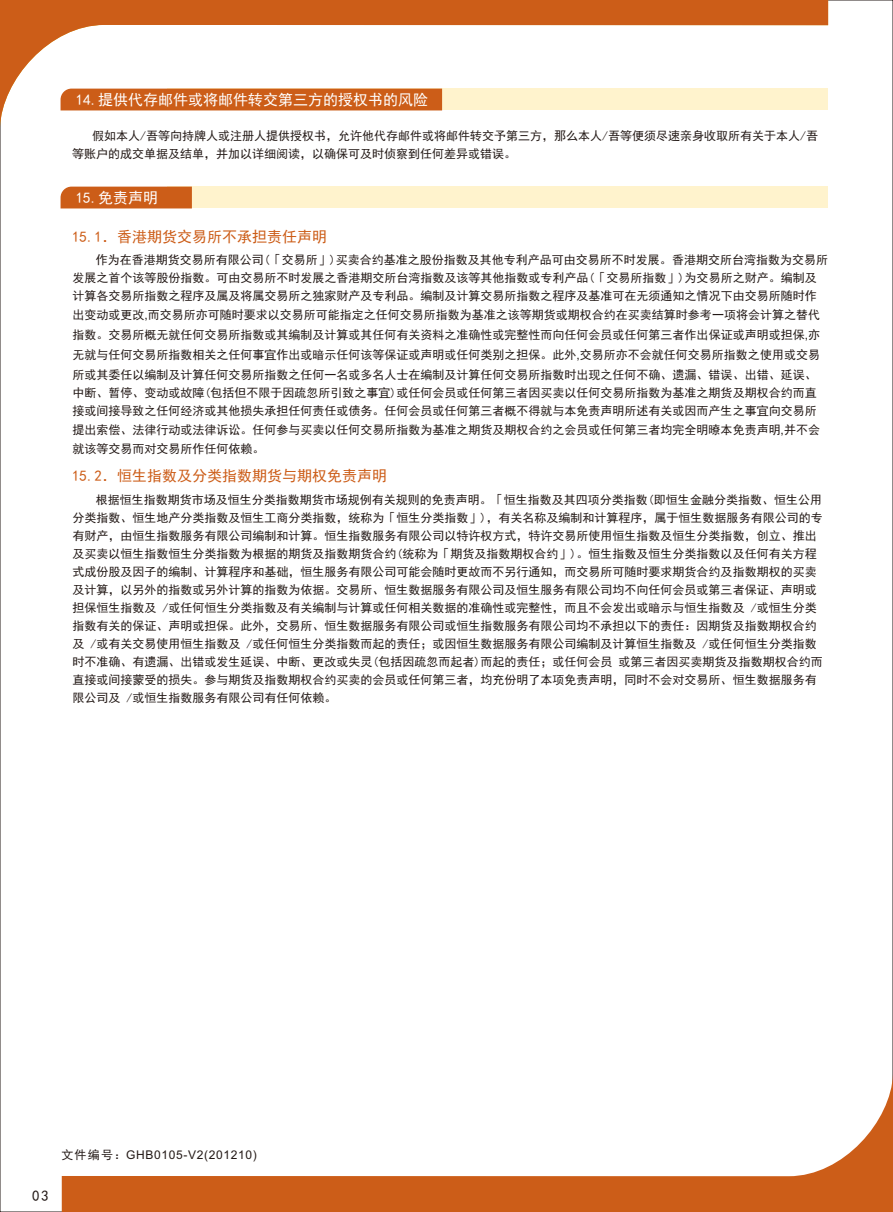
<style>
.page{position:relative;width:893px;height:1212px;background:#fff}
.page>*{position:absolute;margin:0;border:0;box-sizing:border-box;transform-origin:0 0}
.t1{font:15px "Sim Hei";color:#cc5d18}
.t2{font:15px "Sim Hei";color:#fff}
.t3{font:15px "Sim Hei";color:#231916}
.t4{font:12px/18px "Sim Hei";color:#231916}
.t5{font:12px "Arial";letter-spacing:.055em;color:#231916}
.s1{font-family:"Arial"}
.s2{font-family:"Sim Hei"}
</style>
<div class="page">
<svg style="left:0;top:0;width:828px;height:127px"></svg>
<svg style="left:62px;top:1074px;width:831px;height:138px"></svg>
<div style="left:167px;top:89px;width:661px;height:21px;background:#fff3cd"></div>
<div style="left:61px;top:89px;width:381px;height:21px;background:#cc5d18"></div>
<div style="left:167px;top:187px;width:661px;height:21px;background:#fff3cd"></div>
<div style="left:61px;top:187px;width:131px;height:21px;background:#cc5d18"></div>
<p class="t2" style="left:76px;top:92px;width:354px">14.提供代存邮件或将邮件转交第三方的授权书的风险</p>
<p class="t4" style="left:72px;top:126px;width:748px;text-indent:20px">假如本人/吾等向持牌人或注册人提供授权书，允许他代存邮件或将邮件转交予第三方，那么本人/吾等便须尽速亲身收取所有关于本人/吾等账户的成交单据及结单，并加以详细阅读，以确保可及时侦察到任何差异或错误。</p>
<p class="t2" style="left:76px;top:190px;width:84px">15.免责声明</p>
<p class="t1" style="left:72px;top:229px;width:256px">15.1．香港期货交易所不承担责任声明</p>
<p class="t4" style="left:73px;top:251px;width:757px;text-indent:23px">作为在香港期货交易所有限公司(「交易所」)买卖合约基准之股份指数及其他专利产品可由交易所不时发展。香港期交所台湾指数为交易所发展之首个该等股份指数。可由交易所不时发展之香港期交所台湾指数及该等其他指数或专利产品(「交易所指数」)为交易所之财产。编制及计算各交易所指数之程序及属及将属交易所之独家财产及专利品。编制及计算交易所指数之程序及基准可在无须通知之情况下由交易所随时作出变动或更改<span class="s1">,</span>而交易所亦可随时要求以交易所可能指定之任何交易所指数为基准之该等期货或期权合约在买卖结算时参考一项将会计算之替代</p>
<p class="t4" style="left:73px;top:325px;width:749px;line-height:19.6px;text-align:justify">指数。交易所概无就任何交易所指数或其编制及计算或其任何有关资料之准确性或完整性而向任何会员或任何第三者作出保证或声明或担保<span class="s1">,</span>亦无就与任何交易所指数相关之任何事宜作出或暗示任何该等保证或声明或任何类别之担保。此外<span class="s1">,</span>交易所亦不会就任何交易所指数之使用或交易所或其委任以编制及计算任何交易所指数之任何一名或多名人士在编制及计算任何交易所指数时出现之任何不确、遗漏、错误、出错、延误、</p>
<p class="t4" style="left:73px;top:383px;width:749px;line-height:18.8px">中断、暂停、变动或故障(包括但不限于因疏忽所引致之事宜)或任何会员或任何第三者因买卖以任何交易所指数为基准之期货及期权合约而直接或间接导致之任何经济或其他损失承担任何责任或债务。任何会员或任何第三者概不得就与本免责声明所述有关或因而产生之事宜向交易所提出索偿、法律行动或法律诉讼。任何参与买卖以任何交易所指数为基准之期货及期权合约之会员或任何第三者均完全明暸本免责声明<span class="s1">,</span>并不会就该等交易而对交易所作任何依赖。</p>
<p class="t1" style="left:72px;top:468px;width:316px">15.2．恒生指数及分类指数期货与期权免责声明</p>
<p class="t4" style="left:73px;top:490px;width:752px;text-indent:23px">根据恒生指数期货市场及恒生分类指数期货市场规例有关规则的免责声明。「恒生指数及其四项分类指数(即恒生金融分类指数、恒生公用分类指数、恒生地产分类指数及恒生工商分类指数，统称为「恒生分类指数」)，有关名称及编制和计算程序，属于恒生数据服务有限公司的专有财产，由恒生指数服务有限公司编制和计算。恒生指数服务有限公司以特许权方式，特许交易所使用恒生指数及恒生分类指数，创立、推出及买卖以恒生指数恒生分类指数为根据的期货及指数期货合约(统称为「期货及指数期权合约」)。恒生指数及恒生分类指数以及任何有关方程式成份股及因子的编制、计算程序和基础，恒生服务有限公司可能会随时更故而不另行通知，而交易所可随时要求期货合约及指数期权的买卖及计算，以另外的指数或另外计算的指数为依据。交易所、恒生数据服务有限公司及恒生服务有限公司均不向任何会员或第三者保证、声明或担保恒生指数及 /或任何恒生分类指数及有关编制与计算或任何相关数据的准确性或完整性，而且不会发出或暗示与恒生指数及 /或恒生分类指数有关的保证、声明或担保。此外，交易所、恒生数据服务有限公司或恒生指数服务有限公司均不承担以下的责任：因期货及指数期权合约及 /或有关交易使用恒生指数及 /或任何恒生分类指数而起的责任；或因恒生数据服务有限公司编制及计算恒生指数及 /或任何恒生分类指数时不准确、有遗漏、出错或发生延误、中断、更改或失灵(包括因疏忽而起者)而起的责任；或任何会员 或第三者因买卖期货及指数期权合约而直接或间接蒙受的损失。参与期货及指数期权合约买卖的会员或任何第三者，均充份明了本项免责声明，同时不会对交易所、恒生数据服务有限公司及 /或恒生指数服务有限公司有任何依赖。</p>
<p class="t3" style="left:32px;top:1188px;width:18px">03</p>
<p class="t5" style="left:61px;top:1150px;width:197px"><span class="s2">文件编号：</span>GHB0105-V2(201210)</p>
</div>
